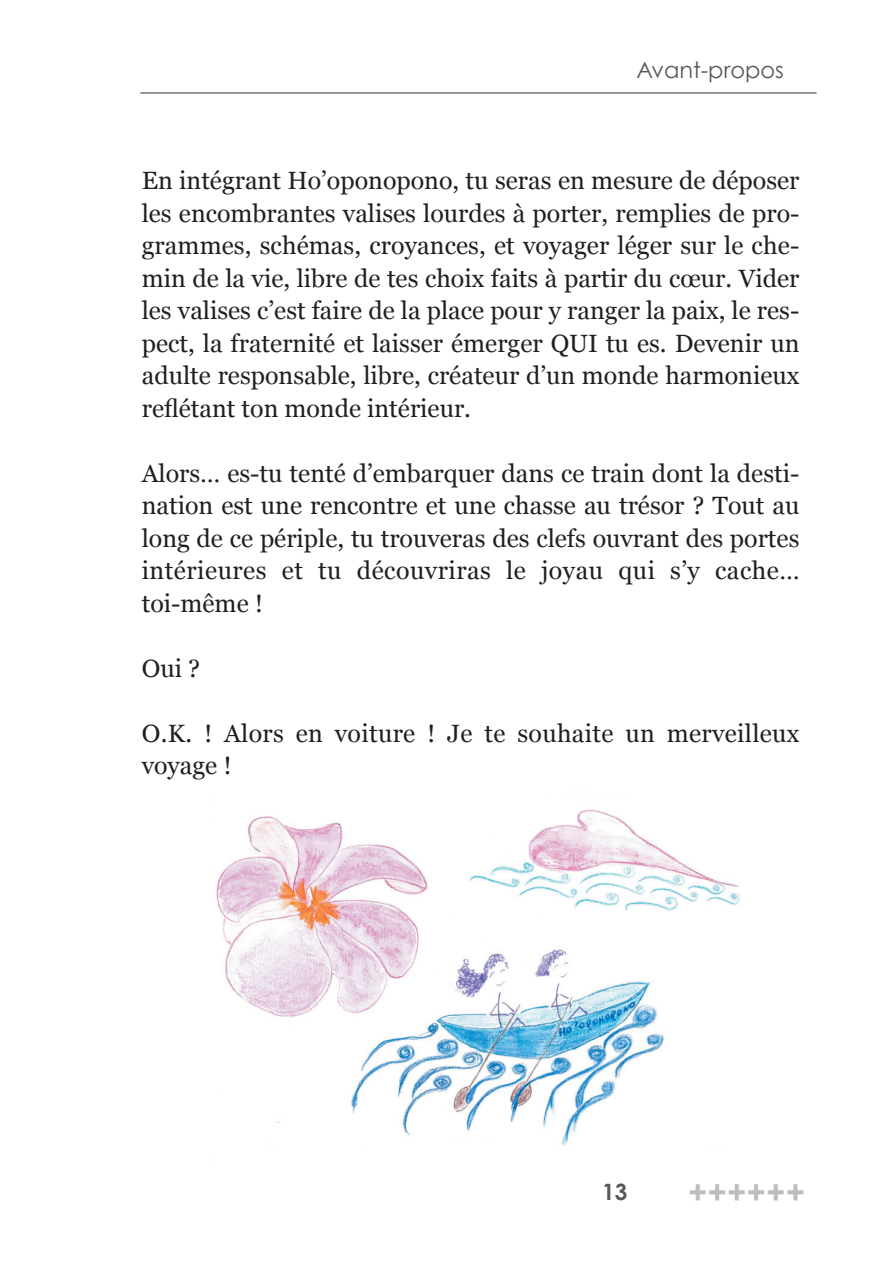
<style>
.page{position:relative;width:886px;height:1262px;background:#fff}
.page>*{position:absolute;margin:0;border:0;box-sizing:border-box;transform-origin:0 0}
.t1{font:700 32.5px "Century Gothic";color:#bcbdc0}
.t2{font:25px/32.5px "Georgia";letter-spacing:.01em;color:#231f20;text-align:justify}
.t3{font:22.5px "Century Gothic";color:#57585a}
.t4{font:700 22.5px "Century Gothic";color:#57585a}
</style>
<div class="page">
<img style="left:216px;top:809px;width:524px;height:337px">
<hr style="left:140px;top:92px;width:676px;height:2px;background:#57585a">
<p class="t3" style="left:637px;top:56px;width:149px">Avant-propos</p>
<p class="t2" style="left:142px;top:163px;width:659px">En intégrant Ho’oponopono, tu seras en mesure de déposer les encombrantes valises lourdes à porter, remplies de pro&shy;grammes, schémas, croyances, et voyager léger sur le che&shy;min de la vie, libre de tes choix faits à partir du cœur. Vider les valises c’est faire de la place pour y ranger la paix, le res&shy;pect, la fraternité et laisser émerger QUI tu es. Devenir un adulte responsable, libre, créateur d’un monde harmonieux reflétant ton monde intérieur.</p>
<p class="t2" style="left:142px;top:456px;width:659px">Alors… es-tu tenté d’embarquer dans ce train dont la desti&shy;nation est une rencontre et une chasse au trésor ? Tout au long de ce périple, tu trouveras des clefs ouvrant des portes intérieures et tu découvriras le joyau qui s’y cache… toi-même !</p>
<p class="t2" style="left:142px;top:651px;width:60px">Oui ?</p>
<p class="t2" style="left:142px;top:716px;width:659px">O.K. ! Alors en voiture ! Je te souhaite un merveilleux voyage !</p>
<p class="t4" style="left:602px;top:1177px;width:27px">13</p>
<h1 class="t1" style="left:688px;top:1171px;width:118px">++++++</h1>
</div>
